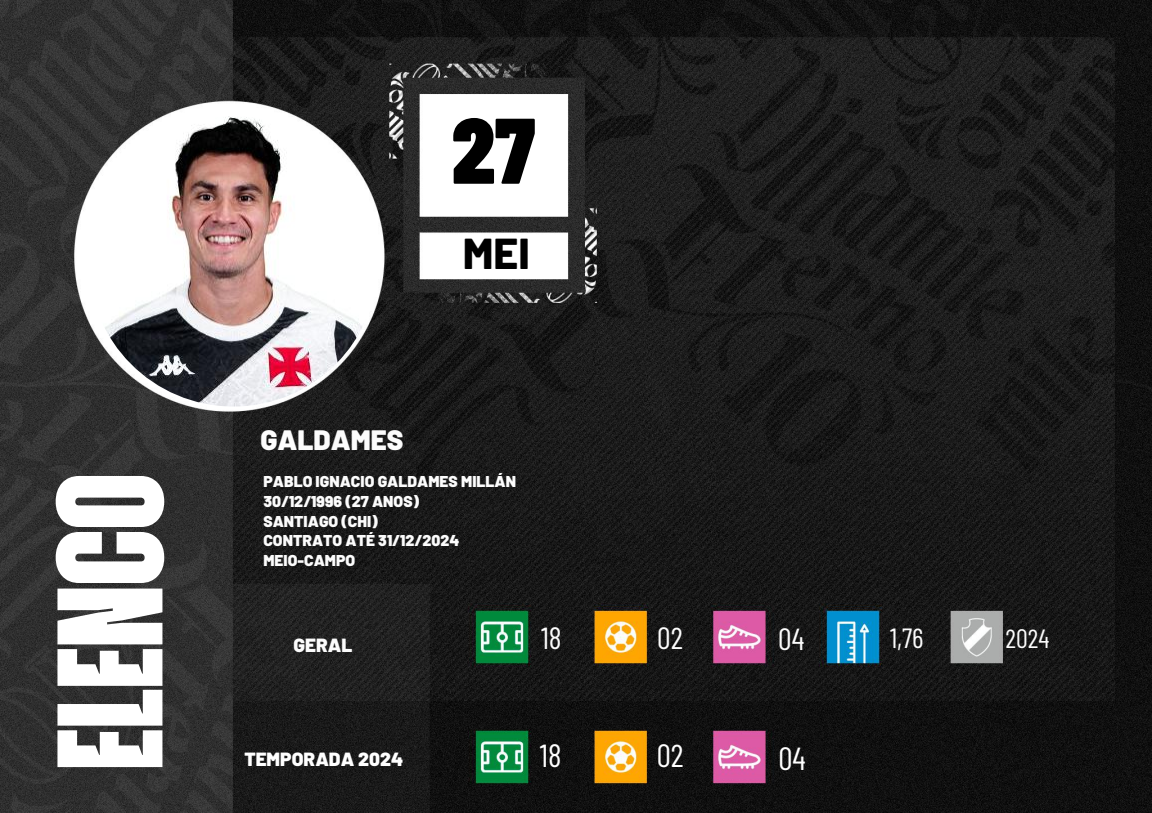
<style>
.page{position:relative;width:1152px;height:813px;background:#fff}
.page>*{position:absolute;margin:0;border:0;box-sizing:border-box;transform-origin:0 0}
.t1{font:800 150px "Zuume Cut";color:#fff}
.t2{font:900 92.85px "Barlow Condensed";color:#000}
.t3{font:800 43.12px "Barlow";color:#000}
.t4{font:31.8px "Barlow Condensed";color:#fff}
.t5{font:30.38px "Barlow Condensed";color:#fcfcfc}
.t6{font:900 27.97px "Barlow";color:#fcfcfc}
.t7{font:27.75px "Barlow Condensed";color:#fcfcfc}
.t8{font:26.33px "Barlow Condensed";color:#fcfcfc}
.t9{font:900 19.05px "Barlow";letter-spacing:.005em;color:#fff}
.t10{font:900 19.05px "Barlow";letter-spacing:.005em;color:#fcfcfc}
.t11{font:900 15.67px/19.6px "Barlow";letter-spacing:.005em;color:#fcfcfc}
</style>
<div class="page">
<img style="left:0;top:0;width:1152px;height:812px">
<img style="left:89px;top:116px;width:289px;height:290px;border-radius:50%">
<h1 class="t1" style="left:42px;top:769px;width:298px;rotate:-90deg">ELENCO</h1>
<h2 class="t2" style="left:452px;top:91px;width:85px">27</h2>
<h3 class="t3" style="left:463px;top:226px;width:69px">MEI</h3>
<h3 class="t6" style="left:260px;top:421px;width:144px">GALDAMES</h3>
<p class="t11" style="left:263px;top:471px;width:254px">PABLO IGNACIO GALDAMES MILLÁN<br>30/12/1996 (27 ANOS)<br>SANTIAGO (CHI)<br>CONTRATO ATÉ 31/12/2024<br>MEIO-CAMPO</p>
<p class="t10" style="left:293px;top:632px;width:60px">GERAL</p>
<h3 class="t5" style="left:541px;top:618px;width:22px">18</h3>
<h3 class="t5" style="left:657px;top:618px;width:27px">02</h3>
<h3 class="t5" style="left:778px;top:619px;width:28px">04</h3>
<h3 class="t7" style="left:890px;top:619px;width:35px">1,76</h3>
<h3 class="t8" style="left:1006px;top:621px;width:45px">2024</h3>
<p class="t9" style="left:244px;top:746px;width:161px">TEMPORADA 2024</p>
<h3 class="t4" style="left:540px;top:735px;width:23px">18</h3>
<h3 class="t4" style="left:657px;top:735px;width:28px">02</h3>
<h3 class="t4" style="left:778px;top:737px;width:29px">04</h3>
</div>
